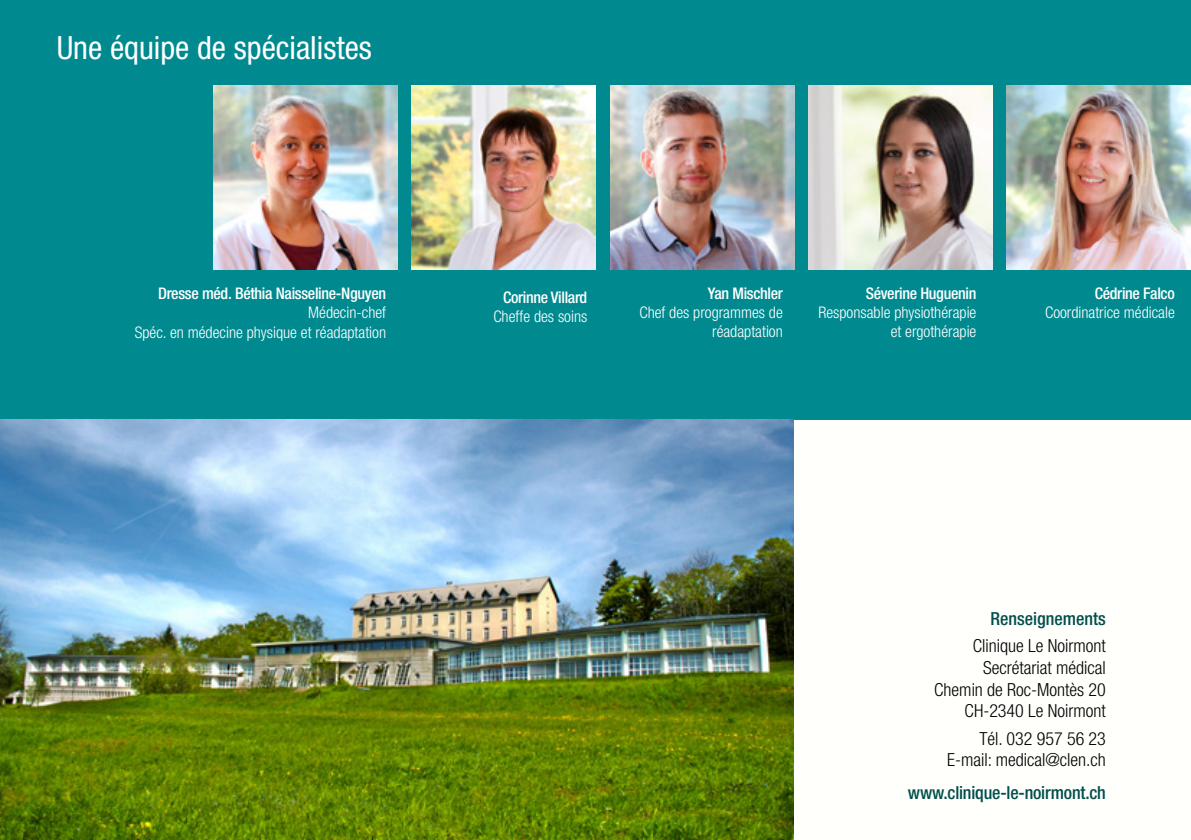
<style>
.page{position:relative;width:1191px;height:840px;background:#fff}
.page>*{position:absolute;margin:0;border:0;box-sizing:border-box;transform-origin:0 0}
.t1{font:condensed 32px "Helvetica Neue LT";color:#fff}
.t2{font:300 condensed 18px/21.6px "Helvetica Neue LT";color:#000;text-align:right}
.t3{font:500 condensed 18px "Helvetica Neue LT";letter-spacing:-.01em;color:#004f4c}
.t4{font:300 condensed 16px/19.2px "Helvetica Neue LT";color:#fff;text-align:right}
.t5{font:500 condensed 16px "Helvetica Neue LT";letter-spacing:-.02em;color:#fff}
</style>
<div class="page">
<div style="left:751px;top:0;width:440px;height:420px;background:#008a90"></div>
<div style="left:0;top:0;width:794px;height:839px;background:#008a90"></div>
<img style="left:0;top:420px;width:794px;height:419px">
<img style="left:808px;top:85px;width:184px;height:184px">
<img style="left:1007px;top:85px;width:184px;height:184px">
<img style="left:213px;top:85px;width:184px;height:184px">
<img style="left:412px;top:85px;width:184px;height:184px">
<img style="left:610px;top:85px;width:184px;height:184px">
<h1 class="t1" style="left:57px;top:29px;width:317px">Une équipe de spécialistes</h1>
<p class="t5" style="left:158px;top:284px;width:229px">Dresse méd. Béthia Naisseline-Nguyen</p>
<p class="t4" style="left:135px;top:303px;width:253px">Médecin-chef<br>Spéc. en médecine physique et réadaptation</p>
<p class="t5" style="left:503px;top:287px;width:86px">Corinne Villard</p>
<p class="t4" style="left:493px;top:306px;width:95px">Cheffe des soins</p>
<p class="t5" style="left:708px;top:283px;width:76px">Yan Mischler</p>
<p class="t4" style="left:639px;top:302px;width:145px">Chef des programmes de réadaptation</p>
<p class="t5" style="left:865px;top:283px;width:112px">Séverine Huguenin</p>
<p class="t4" style="left:818px;top:302px;width:159px">Responsable physiothérapie et ergothérapie</p>
<p class="t5" style="left:1094px;top:283px;width:81px">Cédrine Falco</p>
<p class="t4" style="left:1045px;top:302px;width:131px">Coordinatrice médicale</p>
<p class="t3" style="left:990px;top:607px;width:117px">Renseignements</p>
<p class="t2" style="left:934px;top:634px;width:173px">Clinique Le Noirmont<br>Secrétariat médical<br>Chemin de Roc-Montès 20<br>CH-2340 Le Noirmont</p>
<p class="t2" style="left:947px;top:727px;width:160px">Tél. 032 957 56 23<br>E-mail: medical@clen.ch</p>
<p class="t3" style="left:908px;top:781px;width:199px">www.clinique-le-noirmont.ch</p>
</div>
